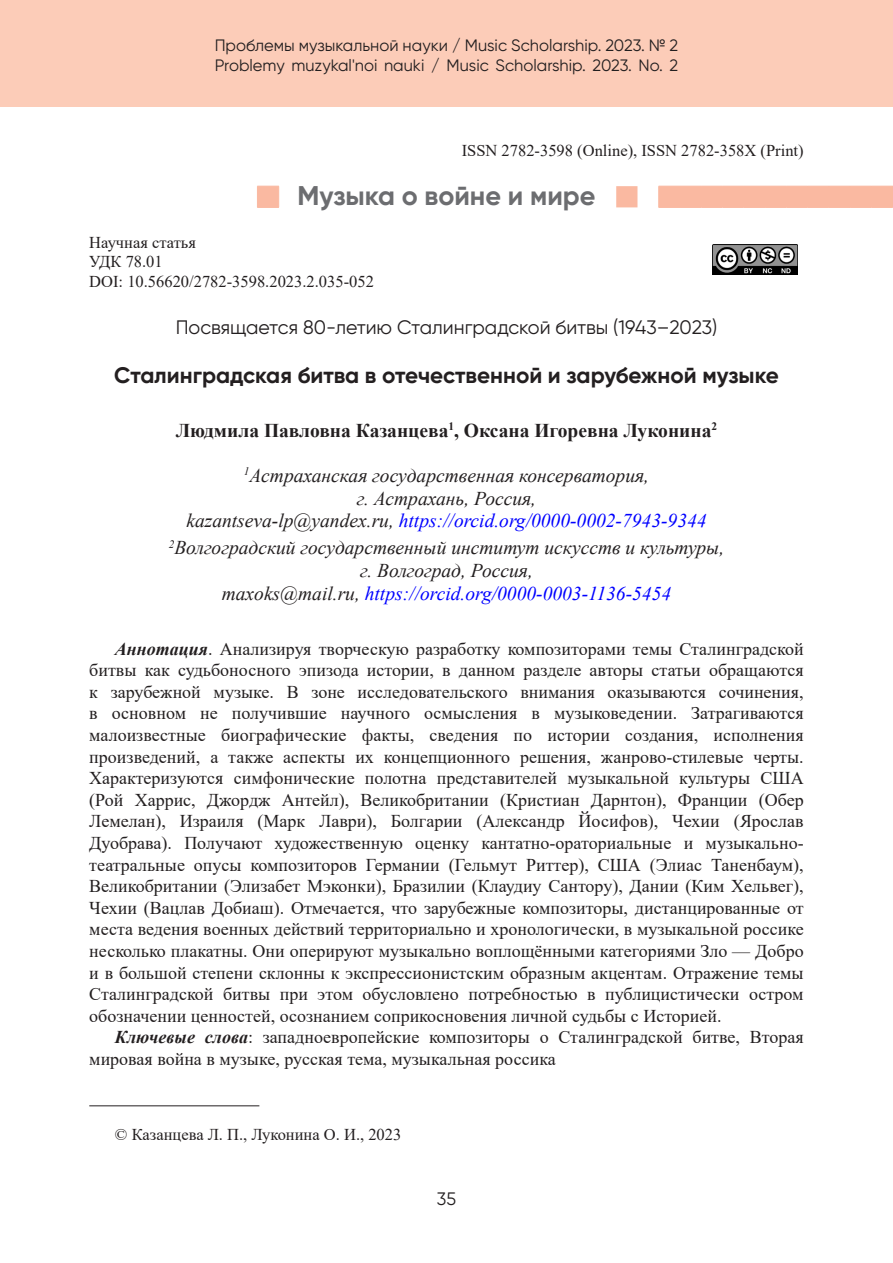
<style>
.page{position:relative;width:893px;height:1263px;background:#fff}
.page>*{position:absolute;margin:0;border:0;box-sizing:border-box;transform-origin:0 0}
.Рубрика{font:700 27px "Gilroy";color:#6c6d70}
.Заголовок{font:700 22.5px "Gilroy";color:#231f20}
.Академия{font:italic 19.5px "Times New Roman";color:#231f20}
.Академия-2{font:italic 19.5px "Times New Roman";color:#00f}
.Заголовок-2{font:19.5px "Gilroy";color:#231f20}
.Автор{font:700 19.5px "Times New Roman";color:#231f20}
.Литература{font:18px/21.6px "Times New Roman";color:#231f20;text-align:justify}
.t1{font:18px "Gilroy";color:#231f20}
.t2{font:16.5px/19.5px "Gilroy";color:#231f20}
.Удк{font:16.5px "Times New Roman";color:#231f20}
.ISSBN{font:16.5px "Times New Roman";color:#231f20}
.Примечание{font:16.5px "Times New Roman";color:#231f20}
.s1{color:#231f20}
.s2{font-weight:700;font-style:italic}
</style>
<div class="page">
<div style="left:0;top:0;width:893px;height:107px;background:#fcccb8"></div>
<img style="left:713px;top:245px;width:85px;height:30px">
<svg style="left:257px;top:186px;width:636px;height:22px"></svg>
<hr style="left:89px;top:1105px;width:170px;height:1px;background:#231f20">
<p class="t2" style="left:215px;top:36px;width:465px">Проблемы музыкальной науки / Music Scholarship. 2023. № 2<br>Problemy muzykal'noi nauki / Music Scholarship. 2023. No. 2</p>
<p class="ISSBN" style="left:462px;top:139px;width:343px">ISSN 2782-3598 (Online), ISSN 2782-358X (Print)</p>
<p class="Рубрика" style="left:297px;top:179px;width:299px">Музыка о войне и мире</p>
<p class="Удк" style="left:89px;top:231px;width:108px">Научная статья</p>
<p class="Удк" style="left:89px;top:250px;width:75px">УДК 78.01</p>
<p class="Удк" style="left:89px;top:270px;width:286px">DOI: 10.56620/2782-3598.2023.2.035-052</p>
<p class="Заголовок-2" style="left:176px;top:315px;width:543px">Посвящается 80-летию Сталинградской битвы (1943–2023)</p>
<p class="Заголовок" style="left:114px;top:362px;width:666px">Сталинградская битва в отечественной и зарубежной музыке</p>
<p class="Автор" style="left:176px;top:416px;width:543px">Людмила Павловна Казанцева<sup>1</sup>, Оксана Игоревна Луконина<sup>2</sup></p>
<p class="Академия" style="left:244px;top:462px;width:407px"><sup>1</sup>Астраханская государственная консерватория,</p>
<p class="Академия" style="left:357px;top:485px;width:181px">г. Астрахань, Россия,</p>
<p class="Академия-2" style="left:186px;top:507px;width:522px"><span class="s1">kazantseva-lp@yandex.ru,</span> https://orcid.org/0000-0002-7943-9344</p>
<p class="Академия" style="left:169px;top:534px;width:557px"><sup>2</sup>Волгоградский государственный институт искусств и культуры,</p>
<p class="Академия" style="left:360px;top:557px;width:174px">г. Волгоград, Россия,</p>
<p class="Академия-2" style="left:222px;top:580px;width:451px"><span class="s1">maxoks@mail.ru,</span> https://orcid.org/0000-0003-1136-5454</p>
<p class="Литература" style="left:89px;top:637px;width:716px;text-indent:26px"><span class="s2">Аннотация</span>. Анализируя творческую разработку композиторами темы Сталинградской битвы как судьбоносного эпизода истории, в данном разделе авторы статьи обращаются к зарубежной музыке. В зоне исследовательского внимания оказываются сочинения, в основном не получившие научного осмысления в музыковедении. Затрагиваются малоизвестные биографические факты, сведения по истории создания, исполнения произведений, а также аспекты их концепционного решения, жанрово-стилевые черты.<br>Характеризуются симфонические полотна представителей музыкальной культуры США (Рой Харрис, Джордж Антейл), Великобритании (Кристиан Дарнтон), Франции (Обер Лемелан), Израиля (Марк Лаври), Болгарии (Александр Йосифов), Чехии (Ярослав Дуобрава). Получают художественную оценку кантатно-ораториальные и музыкально&shy;театральные опусы композиторов Германии (Гельмут Риттер), США (Элиас Таненбаум), Великобритании (Элизабет Мэконки), Бразилии (Клаудиу Сантору), Дании (Ким Хельвег), Чехии (Вацлав Добиаш). Отмечается, что зарубежные композиторы, дистанцированные от места ведения военных действий территориально и хронологически, в музыкальной россике несколько плакатны. Они оперируют музыкально воплощёнными категориями Зло — Добро и в большой степени склонны к экспрессионистским образным акцентам. Отражение темы Сталинградской битвы при этом обусловлено потребностью в публицистически остром обозначении ценностей, осознанием соприкосновения личной судьбы с Историей.</p>
<p class="Литература" style="left:89px;top:1026px;width:716px;text-indent:26px"><span class="s2">Ключевые слова</span>: западноевропейские композиторы о Сталинградской битве, Вторая мировая война в музыке, русская тема, музыкальная россика</p>
<p class="Примечание" style="left:115px;top:1122px;width:288px">© Казанцева Л. П., Луконина О. И., 2023</p>
<p class="t1" style="left:437px;top:1188px;width:21px">35</p>
</div>
